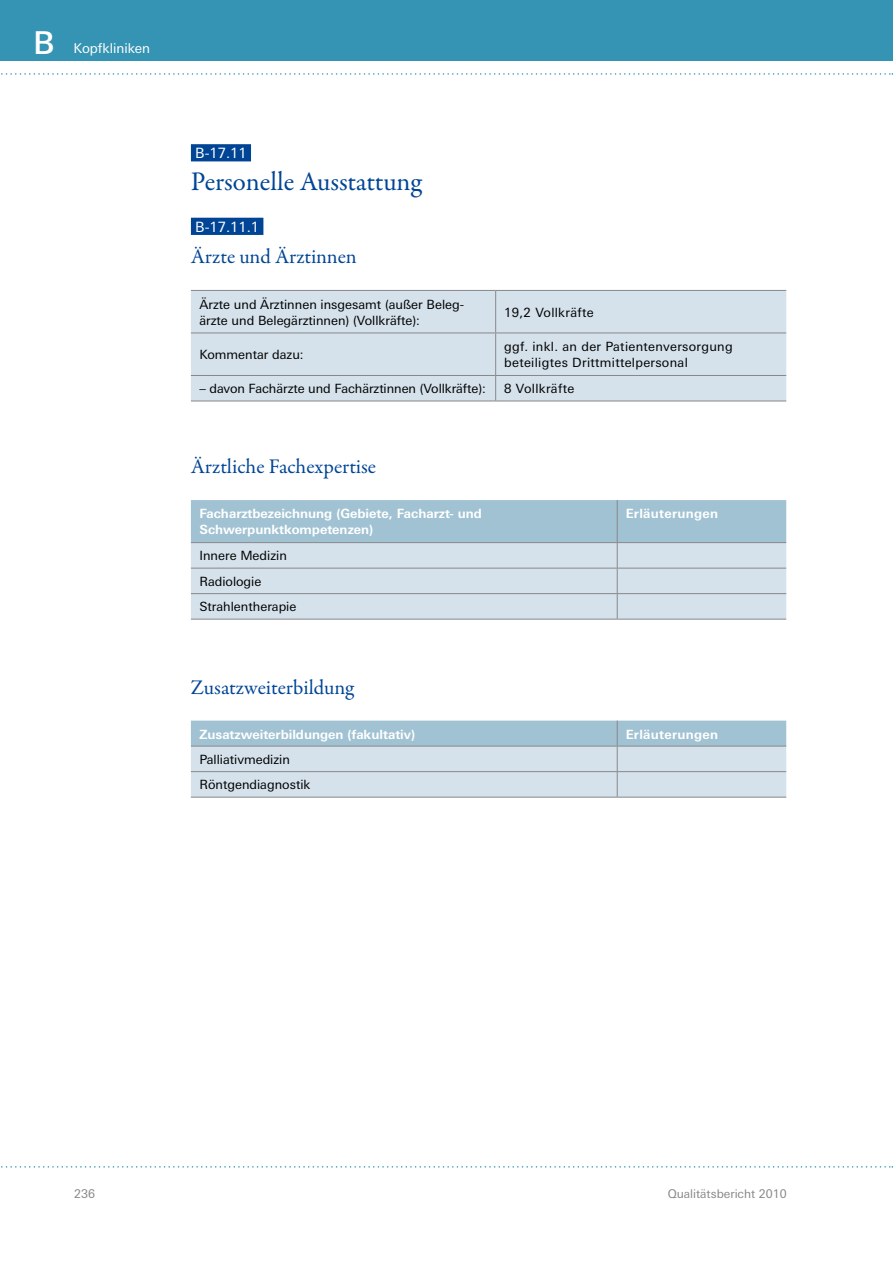
<style>
.page{position:relative;width:893px;height:1263px;background:#fff}
.page>*{position:absolute;margin:0;border:0;box-sizing:border-box;transform-origin:0 0}
.t1{font:500 31.5px "LT Univers Basic";color:#fff}
._01c_H3___B-1_1{font:27px "Garamond Premr Pro";letter-spacing:-.005em;color:#004595}
._01d_H4___B-1_1_1{font:21px "Garamond Premr Pro";color:#004595}
._00_Nummerierung{font:14.25px "LT Univers Basic";color:#fff}
.t2{font:13.5px "LT Univers Basic";color:#fff}
._06_tab_fliess{font:12.75px/15.8px "LT Univers Basic";color:#000}
._06_tab_fliess-2{font:700 12.75px/15.8px "LT Univers Basic";color:#fff}
._06b_Tab_Zahlen{font:12.75px/15.8px "LT Univers Basic";letter-spacing:.025em;color:#000}
._06b_Tab_Zahlen-2{font:700 12.75px "LT Univers Basic";letter-spacing:.025em;color:#fff}
.t3{font:12px "LT Univers Basic";color:#87888a}
</style>
<div class="page">
<div style="left:0;top:0;width:893px;height:61px;background:#3593b3"></div>
<svg style="left:1px;top:73px;width:892px;height:2px"></svg>
<svg style="left:1px;top:1166px;width:892px;height:1px"></svg>
<div style="left:191px;top:144px;width:60px;height:17px;background:#004595"></div>
<div style="left:191px;top:218px;width:72px;height:17px;background:#004595"></div>
<div style="left:191px;top:291px;width:595px;height:110px;background:#d5e2eb"></div>
<hr style="left:191px;top:290px;width:305px;height:1px;background:#87888a">
<hr style="left:496px;top:290px;width:290px;height:1px;background:#87888a">
<hr style="left:495px;top:291px;width:1px;height:42px;background:#87888a">
<hr style="left:191px;top:333px;width:305px;height:1px;background:#87888a">
<hr style="left:496px;top:333px;width:290px;height:1px;background:#87888a">
<hr style="left:495px;top:333px;width:1px;height:42px;background:#87888a">
<hr style="left:191px;top:375px;width:305px;height:1px;background:#87888a">
<hr style="left:496px;top:375px;width:290px;height:1px;background:#87888a">
<svg style="left:495px;top:376px;width:1px;height:25px"></svg>
<hr style="left:191px;top:401px;width:305px;height:1px;background:#87888a">
<hr style="left:496px;top:401px;width:290px;height:1px;background:#87888a">
<svg style="left:191px;top:500px;width:595px;height:119px;background:#bfd3df"></svg>
<hr style="left:191px;top:619px;width:426px;height:1px;background:#87888a">
<hr style="left:617px;top:619px;width:169px;height:1px;background:#87888a">
<svg style="left:191px;top:721px;width:595px;height:76px;background:#c1d4e0"></svg>
<hr style="left:191px;top:797px;width:426px;height:1px;background:#87888a">
<hr style="left:617px;top:797px;width:169px;height:1px;background:#87888a">
<h1 class="t1" style="left:33px;top:24px;width:23px">B</h1>
<p class="t2" style="left:74px;top:40px;width:78px">Kopfkliniken</p>
<p class="_00_Nummerierung" style="left:195px;top:145px;width:53px">B-17.11</p>
<h3 class="_01c_H3___B-1_1" style="left:191px;top:165px;width:232px">Personelle Ausstattung</h3>
<p class="_00_Nummerierung" style="left:195px;top:218px;width:65px">B-17.11.1</p>
<h4 class="_01d_H4___B-1_1_1" style="left:191px;top:244px;width:167px">Ärzte und Ärztinnen</h4>
<p class="_06_tab_fliess" style="left:199px;top:296px;width:265px">Ärzte und Ärztinnen insgesamt (außer Beleg&shy;ärzte und Belegärztinnen) (Vollkräfte):</p>
<p class="_06b_Tab_Zahlen" style="left:504px;top:304px;width:91px">19,2 Vollkräfte</p>
<p class="_06_tab_fliess" style="left:199px;top:347px;width:106px">Kommentar dazu:</p>
<p class="_06b_Tab_Zahlen" style="left:504px;top:339px;width:230px">ggf. inkl. an der Patientenversorgung beteiligtes Drittmittelpersonal</p>
<p class="_06_tab_fliess" style="left:199px;top:381px;width:288px">– davon Fachärzte und Fachärztinnen (Vollkräfte):</p>
<p class="_06b_Tab_Zahlen" style="left:504px;top:381px;width:72px">8 Vollkräfte</p>
<h4 class="_01d_H4___B-1_1_1" style="left:191px;top:454px;width:187px">Ärztliche Fachexpertise</h4>
<p class="_06_tab_fliess-2" style="left:199px;top:506px;width:284px">Facharztbezeichnung (Gebiete, Facharzt- und<br>Schwerpunktkompetenzen)</p>
<p class="_06b_Tab_Zahlen-2" style="left:626px;top:506px;width:94px">Erläuterungen</p>
<p class="_06_tab_fliess" style="left:199px;top:548px;width:89px">Innere Medizin</p>
<p class="_06_tab_fliess" style="left:199px;top:573px;width:63px">Radiologie</p>
<p class="_06_tab_fliess" style="left:199px;top:599px;width:98px">Strahlentherapie</p>
<h4 class="_01d_H4___B-1_1_1" style="left:191px;top:674px;width:164px">Zusatzweiterbildung</h4>
<p class="_06_tab_fliess-2" style="left:199px;top:726px;width:217px">Zusatzweiterbildungen (fakultativ)</p>
<p class="_06b_Tab_Zahlen-2" style="left:626px;top:727px;width:94px">Erläuterungen</p>
<p class="_06_tab_fliess" style="left:199px;top:751px;width:92px">Palliativmedizin</p>
<p class="_06_tab_fliess" style="left:199px;top:777px;width:112px">Röntgendiagnostik</p>
<p class="t3" style="left:74px;top:1187px;width:22px">236</p>
<p class="t3" style="left:668px;top:1187px;width:120px">Qualitätsbericht 2010</p>
</div>
